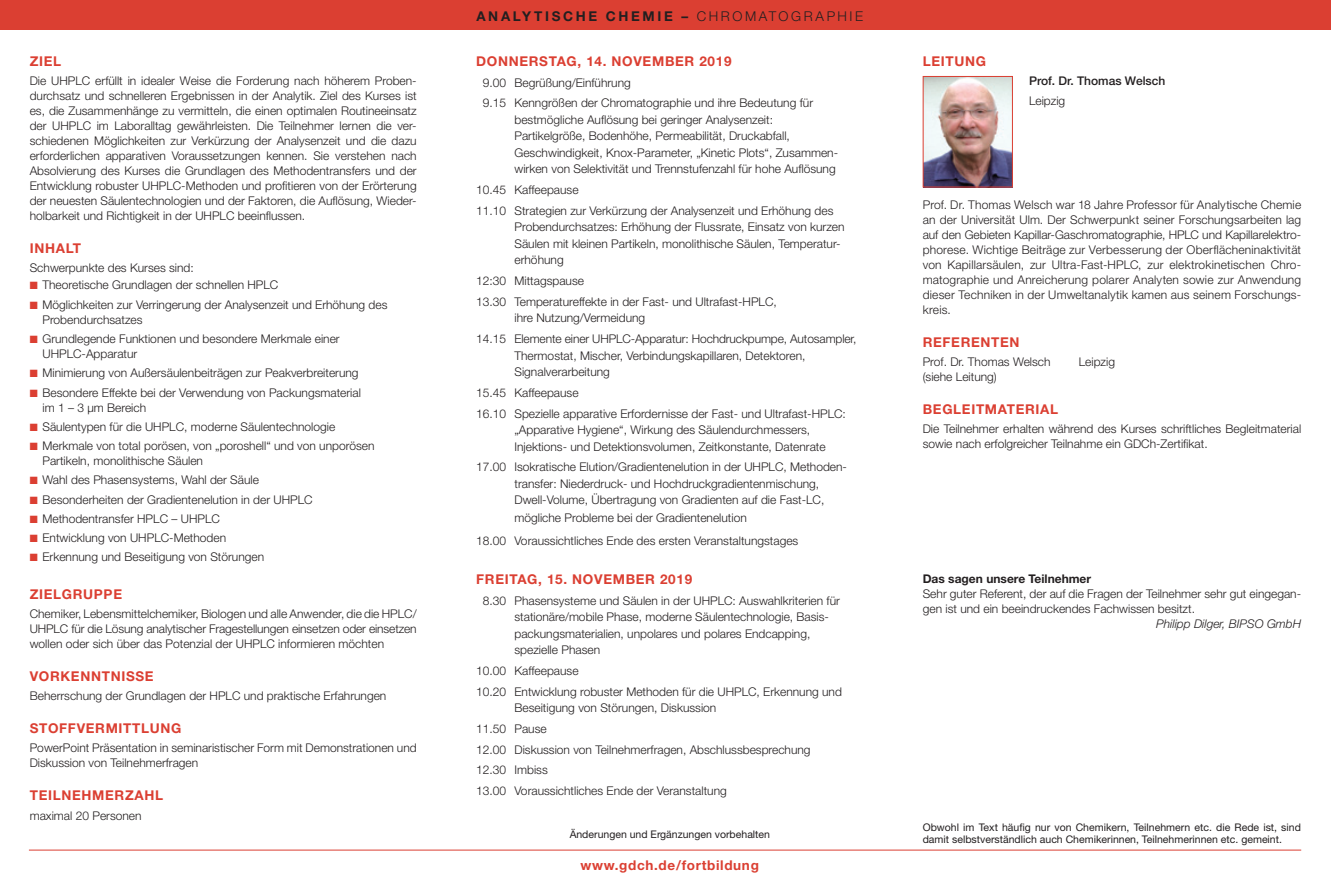
<style>
.page{position:relative;width:1331px;height:893px;background:#fff}
.page>*{position:absolute;margin:0;border:0;box-sizing:border-box;transform-origin:0 0}
.t1{font:700 13.5px "Helvetica Neue";letter-spacing:.05em;color:#db3f32}
.t2{font:700 13.5px "Helvetica Neue";letter-spacing:.195em;color:#231f20}
.t3{font:300 12px/15px "Helvetica Neue";color:#231f20}
.t4{font:700 12px "Helvetica Neue";color:#231f20}
.t5{font:italic 300 12px "Helvetica Neue";color:#231f20}
.t6{font:500 12px "Helvetica Neue";color:#231f20}
.t7{font:10.5px/12px "Helvetica Neue";color:#231f20}
.s1{color:#db3f32}
.s2{font-weight:300}
</style>
<div class="page">
<hr style="left:29px;top:850px;width:1272px;height:1px;background:#db3f32">
<div style="left:0;top:0;width:1331px;height:30px;background:#db3f32"></div>
<img style="left:925px;top:78px;width:86px;height:107px">
<div style="left:923px;top:76px;width:90px;height:111px;border:1px solid #db3f32"></div>
<p class="t1" style="left:30px;top:53px;width:33px">ZIEL</p>
<p class="t3" style="left:30px;top:73px;width:388px;text-align:justify">Die UHPLC erfüllt in idealer Weise die Forderung nach höherem Proben&shy;durchsatz und schnelleren Ergebnissen in der Analytik. Ziel des Kurses ist es, die Zusammenhänge zu vermitteln, die einen optimalen Routineeinsatz der UHPLC im Laboralltag gewährleisten. Die Teilnehmer lernen die ver&shy;schiedenen Möglichkeiten zur Verkürzung der Analysenzeit und die dazu erforderlichen apparativen Voraussetzungen kennen. Sie verstehen nach Absolvierung des Kurses die Grundlagen des Methodentransfers und der Entwicklung robuster UHPLC-Methoden und profitieren von der Erörterung der neuesten Säulentechnologien und der Faktoren, die Auflösung, Wieder&shy;holbarkeit und Richtigkeit in der UHPLC beeinflussen.</p>
<p class="t1" style="left:30px;top:240px;width:53px">INHALT</p>
<p class="t3" style="left:30px;top:260px;width:166px">Schwerpunkte des Kurses sind:</p>
<p class="t3" style="left:30px;top:277px;width:250px"><span class="s1">■</span> Theoretische Grundlagen der schnellen HPLC</p>
<p class="t3" style="left:43px;top:297px;width:346px;text-indent:-13px"><span class="s1">■</span> Möglichkeiten zur Verringerung der Analysenzeit und Erhöhung des<br>Probendurchsatzes</p>
<p class="t3" style="left:43px;top:331px;width:299px;text-indent:-13px"><span class="s1">■</span> Grundlegende Funktionen und besondere Merkmale einer<br>UHPLC-Apparatur</p>
<p class="t3" style="left:30px;top:365px;width:330px"><span class="s1">■</span> Minimierung von Außersäulenbeiträgen zur Peakverbreiterung</p>
<p class="t3" style="left:43px;top:384px;width:320px;text-indent:-13px"><span class="s1">■</span> Besondere Effekte bei der Verwendung von Packungsmaterial im 1 – 3 µm Bereich</p>
<p class="t3" style="left:30px;top:419px;width:307px"><span class="s1">■</span> Säulentypen für die UHPLC, moderne Säulentechnologie</p>
<p class="t3" style="left:43px;top:438px;width:334px;text-indent:-13px"><span class="s1">■</span> Merkmale von total porösen, von „poroshell“ und von unporösen<br>Partikeln, monolithische Säulen</p>
<p class="t3" style="left:30px;top:472px;width:231px"><span class="s1">■</span> Wahl des Phasensystems, Wahl der Säule</p>
<p class="t3" style="left:30px;top:491px;width:284px"><span class="s1">■</span> Besonderheiten der Gradientenelution in der UHPLC</p>
<p class="t3" style="left:30px;top:511px;width:192px"><span class="s1">■</span> Methodentransfer HPLC – UHPLC</p>
<p class="t3" style="left:30px;top:530px;width:198px"><span class="s1">■</span> Entwicklung von UHPLC-Methoden</p>
<p class="t3" style="left:30px;top:549px;width:236px"><span class="s1">■</span> Erkennung und Beseitigung von Störungen</p>
<p class="t1" style="left:30px;top:585px;width:94px">ZIELGRUPPE</p>
<p class="t3" style="left:30px;top:606px;width:388px;text-align:justify">Chemiker, Lebensmittelchemiker, Biologen und alle Anwender, die die HPLC/ UHPLC für die Lösung analytischer Fragestellungen einsetzen oder einsetzen wollen oder sich über das Potenzial der UHPLC informieren möchten</p>
<p class="t1" style="left:30px;top:668px;width:125px">VORKENNTNISSE</p>
<p class="t3" style="left:30px;top:688px;width:358px">Beherrschung der Grundlagen der HPLC und praktische Erfahrungen</p>
<p class="t1" style="left:30px;top:720px;width:153px">STOFFVERMITTLUNG</p>
<p class="t3" style="left:30px;top:740px;width:388px">PowerPoint Präsentation in seminaristischer Form mit Demonstrationen und<br>Diskussion von Teilnehmerfragen</p>
<p class="t1" style="left:30px;top:787px;width:135px">TEILNEHMERZAHL</p>
<p class="t3" style="left:30px;top:807px;width:113px">maximal 20 Personen</p>
<p class="t2" style="left:476px;top:8px;width:388px">ANALYTISCHE CHEMIE – <span class="s2">CHROMATOGRAPHIE</span></p>
<p class="t1" style="left:476px;top:53px;width:257px">DONNERSTAG, 14. NOVEMBER 2019</p>
<p class="t3" style="left:483px;top:72px;width:332px;line-height:20.7px">9.00 Begrüßung/Einführung<br>9.15 Kenngrößen der Chromatographie und ihre Bedeutung für</p>
<p class="t3" style="left:514px;top:111px;width:325px;line-height:16.5px">bestmögliche Auflösung bei geringer Analysenzeit:<br>Partikelgröße, Bodenhöhe, Permeabilität, Druckabfall, Geschwindigkeit, Knox-Parameter, „Kinetic Plots“, Zusammen&shy;wirken von Selektivität und Trennstufenzahl für hohe Auflösung</p>
<p class="t3" style="left:476px;top:179px;width:359px;line-height:20.7px">10.45 Kaffeepause<br>11.10 Strategien zur Verkürzung der Analysenzeit und Erhöhung des</p>
<p class="t3" style="left:514px;top:219px;width:332px;line-height:16.5px">Probendurchsatzes: Erhöhung der Flussrate, Einsatz von kurzen<br>Säulen mit kleinen Partikeln, monolithische Säulen, Temperatur&shy;erhöhung</p>
<p class="t3" style="left:476px;top:270px;width:302px;line-height:20.7px">12:30 Mittagspause<br>13.30 Temperatureffekte in der Fast- und Ultrafast-HPLC,</p>
<p class="t3" style="left:476px;top:307px;width:382px;line-height:20.7px;text-indent:38px">ihre Nutzung/Vermeidung<br>14.15 Elemente einer UHPLC-Apparatur: Hochdruckpumpe, Autosampler,</p>
<p class="t3" style="left:514px;top:347px;width:292px;line-height:16.5px">Thermostat, Mischer, Verbindungskapillaren, Detektoren,<br>Signalverarbeitung</p>
<p class="t3" style="left:476px;top:382px;width:371px;line-height:20.7px">15.45 Kaffeepause<br>16.10 Spezielle apparative Erfordernisse der Fast- und Ultrafast-HPLC:</p>
<p class="t3" style="left:514px;top:421px;width:313px;line-height:16.5px">„Apparative Hygiene“, Wirkung des Säulendurchmessers,<br>Injektions- und Detektionsvolumen, Zeitkonstante, Datenrate</p>
<p class="t3" style="left:514px;top:459px;width:334px;line-height:16.5px;text-indent:-38px">17.00 Isokratische Elution/Gradientenelution in der UHPLC, Methoden&shy;transfer: Niederdruck- und Hochdruckgradientenmischung,<br>Dwell-Volume, Übertragung von Gradienten auf die Fast-LC,</p>
<p class="t3" style="left:476px;top:507px;width:324px;line-height:22.2px;text-indent:38px">mögliche Probleme bei der Gradientenelution<br>18.00 Voraussichtliches Ende des ersten Veranstaltungstages</p>
<p class="t1" style="left:476px;top:571px;width:217px">FREITAG, 15. NOVEMBER 2019</p>
<p class="t3" style="left:514px;top:592px;width:327px;line-height:16.5px;text-indent:-32px">8.30 Phasensysteme und Säulen in der UHPLC: Auswahlkriterien für stationäre/mobile Phase, moderne Säulentechnologie, Basis&shy;packungsmaterialien, unpolares und polares Endcapping, spezielle Phasen</p>
<p class="t3" style="left:476px;top:660px;width:367px;line-height:20.7px">10.00 Kaffeepause<br>10.20 Entwicklung robuster Methoden für die UHPLC, Erkennung und</p>
<p class="t3" style="left:476px;top:697px;width:336px;line-height:20.7px;text-indent:38px">Beseitigung von Störungen, Diskussion<br>11.50 Pause<br>12.00 Diskussion von Teilnehmerfragen, Abschlussbesprechung 12.30 Imbiss<br>13.00 Voraussichtliches Ende der Veranstaltung</p>
<p class="t1" style="left:923px;top:53px;width:65px">LEITUNG</p>
<p class="t6" style="left:1029px;top:74px;width:138px">Prof. Dr. Thomas Welsch</p>
<p class="t3" style="left:1029px;top:93px;width:38px">Leipzig</p>
<p class="t3" style="left:923px;top:197px;width:380px">Prof. Dr. Thomas Welsch war 18 Jahre Professor für Analytische Chemie an der Universität Ulm. Der Schwerpunkt seiner Forschungsarbeiten lag auf den Gebieten Kapillar-Gaschromatographie, HPLC und Kapillarelektro&shy;phorese. Wichtige Beiträge zur Verbesserung der Oberflächeninaktivität von Kapillarsäulen, zur Ultra-Fast-HPLC, zur elektrokinetischen Chro&shy;matographie und Anreicherung polarer Analyten sowie zur Anwendung dieser Techniken in der Umweltanalytik kamen aus seinem Forschungs&shy;kreis.</p>
<p class="t1" style="left:923px;top:334px;width:98px">REFERENTEN</p>
<p class="t3" style="left:923px;top:354px;width:129px">Prof. Dr. Thomas Welsch</p>
<p class="t3" style="left:1079px;top:354px;width:38px">Leipzig</p>
<p class="t3" style="left:923px;top:369px;width:76px">(siehe Leitung)</p>
<p class="t1" style="left:923px;top:401px;width:137px">BEGLEITMATERIAL</p>
<p class="t3" style="left:923px;top:421px;width:380px">Die Teilnehmer erhalten während des Kurses schriftliches Begleitmaterial sowie nach erfolgreicher Teilnahme ein GDCh-Zertifikat.</p>
<p class="t4" style="left:923px;top:572px;width:170px">Das sagen unsere Teilnehmer</p>
<p class="t3" style="left:923px;top:586px;width:380px">Sehr guter Referent, der auf die Fragen der Teilnehmer sehr gut eingegan&shy;gen ist und ein beeindruckendes Fachwissen besitzt.</p>
<p class="t5" style="left:1156px;top:617px;width:146px">Philipp Dilger, BIPSO GmbH</p>
<p class="t7" style="left:570px;top:828px;width:202px">Änderungen und Ergänzungen vorbehalten</p>
<p class="t7" style="left:923px;top:821px;width:380px">Obwohl im Text häufig nur von Chemikern, Teilnehmern etc. die Rede ist, sind damit selbstverständlich auch Chemikerinnen, Teilnehmerinnen etc. gemeint.</p>
<p class="t1" style="left:581px;top:856px;width:180px">www.gdch.de/fortbildung</p>
</div>
